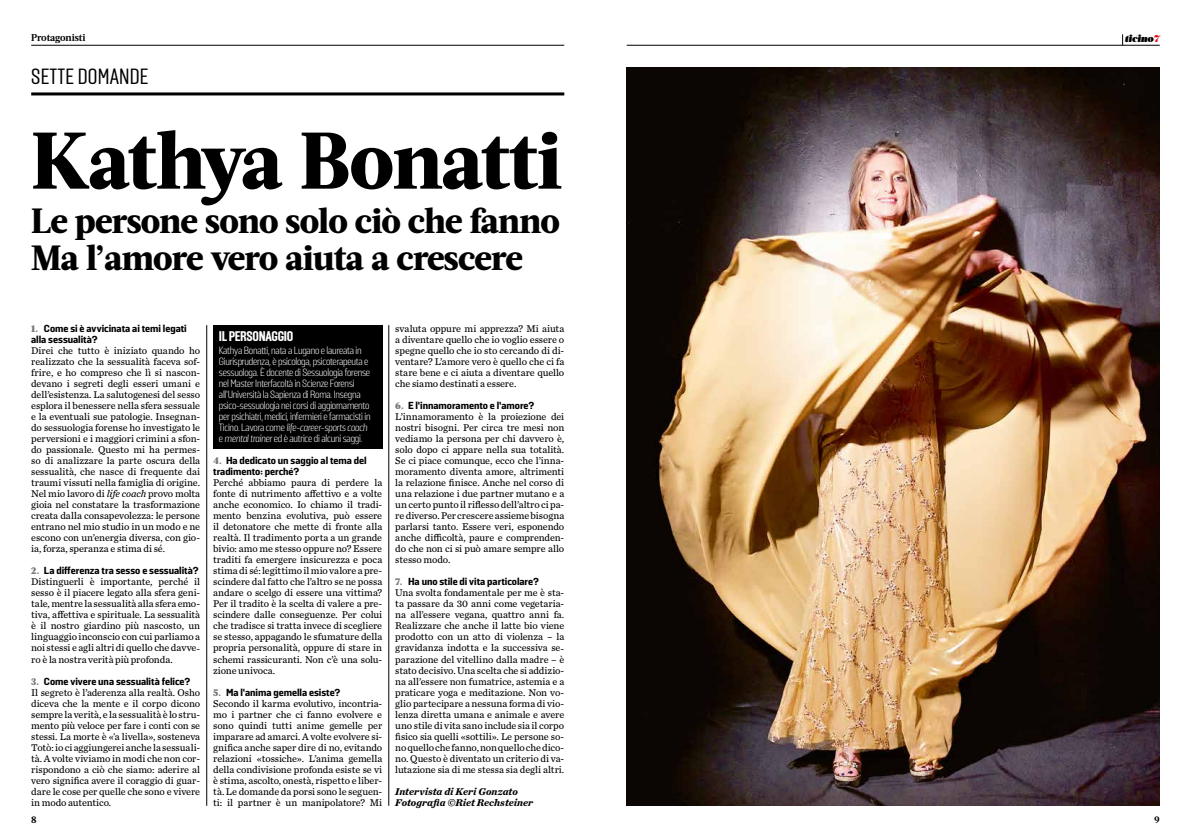
<style>
.page{position:relative;width:1191px;height:837px;background:#fff}
.page>*{position:absolute;margin:0;border:0;box-sizing:border-box;transform-origin:0 0}
.t1{font:800 80px "Acta";letter-spacing:-.025em;color:#000}
.t2{font:800 35px/37px "Acta";letter-spacing:-.025em;color:#000}
.t3{font:22px "Solido Condensed";letter-spacing:.01em;color:#000}
.t4{font:800 14px "Solido Condensed";letter-spacing:-.02em;color:#fff}
.t5{font:300 10.5px/11px "Solido Constricted";letter-spacing:-.02em;color:#fff}
.t6{font:10.2px/11px "Chronicle Text G3";letter-spacing:-.005em;color:#000;text-align:justify}
.t7{font:900 10.2px/11px "Solido";letter-spacing:-.005em;color:#000}
.t8{font:italic 700 10.2px/11px "Chronicle Text G3";color:#000}
.t9{font:700 10px "Acta";letter-spacing:-.015em;color:#000}
.t10{font:italic 10px "Acta Poster";letter-spacing:-.01em;color:#000}
.s1{color:#ec111a}
.s2{font-family:"Acta";color:#787777}
.s3{font-style:italic}
</style>
<div class="page">
<hr style="left:31px;top:45px;width:533px;height:1px;background:#000">
<hr style="left:626px;top:45px;width:533px;height:1px;background:#000">
<img style="left:626px;top:67px;width:533px;height:738px">
<div style="left:213px;top:325px;width:169px;height:123px;background:#000"></div>
<hr style="left:31px;top:92px;width:533px;height:3px;background:#000">
<hr style="left:206px;top:325px;width:1px;height:480px;background:#000">
<hr style="left:388px;top:325px;width:1px;height:480px;background:#000">
<p class="t9" style="left:31px;top:32px;width:56px">Protagonisti</p>
<p class="t10" style="left:1124px;top:33px;width:37px">ticino<span class="s1">7</span></p>
<h3 class="t3" style="left:31px;top:64px;width:119px">SETTE DOMANDE</h3>
<h1 class="t1" style="left:31px;top:113px;width:532px">Kathya Bonatti</h1>
<h2 class="t2" style="left:31px;top:202px;width:530px">Le persone sono solo ciò che fanno<br>Ma l’amore vero aiuta a crescere</h2>
<p class="t7" style="left:31px;top:323px;width:157px"><span class="s2">1.</span> Come si è avvicinata ai temi legati alla sessualità?</p>
<p class="t6" style="left:31px;top:344px;width:170px">Direi che tutto è iniziato quando ho realizzato che la sessualità faceva sof&shy;frire, e ho compreso che lì si nascon&shy;devano i segreti degli esseri umani e dell’esistenza. La salutogenesi del sesso esplora il benessere nella sfera sessuale e la eventuali sue patologie. Insegnan&shy;do sessuologia forense ho investigato le perversioni e i maggiori crimini a sfon&shy;do passionale. Questo mi ha permes&shy;so di analizzare la parte oscura della sessualità, che nasce di frequente dai traumi vissuti nella famiglia di origine.<br>Nel mio lavoro di <span class="s3">life coach</span> provo molta gioia nel constatare la trasformazione creata dalla consapevolezza: le persone entrano nel mio studio in un modo e ne escono con un’energia diversa, con gio&shy;ia, forza, speranza e stima di sé.</p>
<p class="t7" style="left:31px;top:565px;width:169px"><span class="s2">2.</span> La differenza tra sesso e sessualità?</p>
<p class="t6" style="left:31px;top:575px;width:170px">Distinguerli è importante, perché il sesso è il piacere legato alla sfera geni&shy;tale, mentre la sessualità alla sfera emo&shy;tiva, affettiva e spirituale. La sessualità è il nostro giardino più nascosto, un linguaggio inconscio con cui parliamo a noi stessi e agli altri di quello che davve&shy;ro è la nostra verità più profonda.</p>
<p class="t7" style="left:31px;top:676px;width:161px"><span class="s2">3.</span> Come vivere una sessualità felice?</p>
<p class="t6" style="left:31px;top:685px;width:170px">Il segreto è l’aderenza alla realtà. Osho diceva che la mente e il corpo dicono sempre la verità, e la sessualità è lo stru&shy;mento più veloce per fare i conti con se stessi. La morte è «ˇa livella», sosteneva Totò: io ci aggiungerei anche la sessuali&shy;tà. A volte viviamo in modi che non cor&shy;rispondono a ciò che siamo: aderire al vero significa avere il coraggio di guar&shy;dare le cose per quelle che sono e vivere in modo autentico.</p>
<h3 class="t4" style="left:219px;top:328px;width:76px">IL PERSONAGGIO</h3>
<p class="t5" style="left:219px;top:345px;width:153px">Kathya Bonatti, nata a Lugano e laureata in Giurisprudenza, è psicologa, psicoterapeuta e sessuologa. È docente di Sessuologia forense nel Master Interfacoltà in Scienze Forensi all’Università la Sapienza di Roma. Insegna psico-sessuologia nei corsi di aggiornamento per psichiatri, medici, infermieri e farmacisti in Ticino. Lavora come <span class="s3">life-career-sports coach </span>e <span class="s3">mental trainer</span> ed è autrice di alcuni saggi.</p>
<p class="t7" style="left:213px;top:455px;width:155px"><span class="s2">4.</span> Ha dedicato un saggio al tema del tradimento: perché?</p>
<p class="t6" style="left:213px;top:476px;width:170px">Perché abbiamo paura di perdere la fonte di nutrimento affettivo e a volte anche economico. Io chiamo il tradi&shy;mento benzina evolutiva, può essere il detonatore che mette di fronte alla realtà. Il tradimento porta a un grande bivio: amo me stesso oppure no? Essere traditi fa emergere insicurezza e poca stima di sé: legittimo il mio valore a pre&shy;scindere dal fatto che l’altro se ne possa andare o scelgo di essere una vittima?<br>Per il tradito è la scelta di valere a pre&shy;scindere dalle conseguenze. Per colui che tradisce si tratta invece di scegliere se stesso, appagando le sfumature della propria personalità, oppure di stare in schemi rassicuranti. Non c’è una solu&shy;zione univoca.</p>
<p class="t7" style="left:213px;top:687px;width:129px"><span class="s2">5.</span> Ma l’anima gemella esiste?</p>
<p class="t6" style="left:213px;top:696px;width:170px">Secondo il karma evolutivo, incontria&shy;mo i partner che ci fanno evolvere e sono quindi tutti anime gemelle per imparare ad amarci. A volte evolvere si&shy;gnifica anche saper dire di no, evitando relazioni «tossiche». L’anima gemella della condivisione profonda esiste se vi è stima, ascolto, onestà, rispetto e liber&shy;tà. Le domande da porsi sono le seguen&shy;ti: il partner è un manipolatore? Mi</p>
<p class="t6" style="left:395px;top:322px;width:170px">svaluta oppure mi apprezza? Mi aiuta a diventare quello che io voglio essere o spegne quello che io sto cercando di di&shy;ventare? L’amore vero è quello che ci fa stare bene e ci aiuta a diventare quello che siamo destinati a essere.</p>
<p class="t7" style="left:395px;top:400px;width:141px"><span class="s2">6.</span> E l’innamoramento e l’amore?</p>
<p class="t6" style="left:395px;top:410px;width:170px">L’innamoramento è la proiezione dei nostri bisogni. Per circa tre mesi non vediamo la persona per chi davvero è, solo dopo ci appare nella sua totalità.<br>Se ci piace comunque, ecco che l’inna&shy;moramento diventa amore, altrimenti la relazione finisce. Anche nel corso di una relazione i due partner mutano e a un certo punto il riflesso dell’altro ci pa&shy;re diverso. Per crescere assieme bisogna parlarsi tanto. Essere veri, esponendo anche difficoltà, paure e comprenden&shy;do che non ci si può amare sempre allo stesso modo.</p>
<p class="t7" style="left:395px;top:576px;width:145px"><span class="s2">7.</span> Ha uno stile di vita particolare?</p>
<p class="t6" style="left:395px;top:586px;width:170px">Una svolta fondamentale per me è sta&shy;ta passare da 30 anni come vegetaria&shy;na all’essere vegana, quattro anni fa.<br>Realizzare che anche il latte bio viene prodotto con un atto di violenza – la gravidanza indotta e la successiva se&shy;parazione del vitellino dalla madre – è stato decisivo. Una scelta che si addizio&shy;na all’essere non fumatrice, astemia e a praticare yoga e meditazione. Non vo&shy;glio partecipare a nessuna forma di vio&shy;lenza diretta umana e animale e avere uno stile di vita sano include sia il corpo fisico sia quelli «sottili». Le persone so&shy;no quello che fanno, non quello che dico&shy;no. Questo è diventato un criterio di va&shy;lutazione sia di me stessa sia degli altri.</p>
<p class="t8" style="left:395px;top:785px;width:139px">Intervista di Keri Gonzato<br>Fotografia ©Riet Rechsteiner</p>
<p class="t9" style="left:31px;top:812px;width:7px">8</p>
<p class="t9" style="left:1154px;top:812px;width:7px">9</p>
</div>
